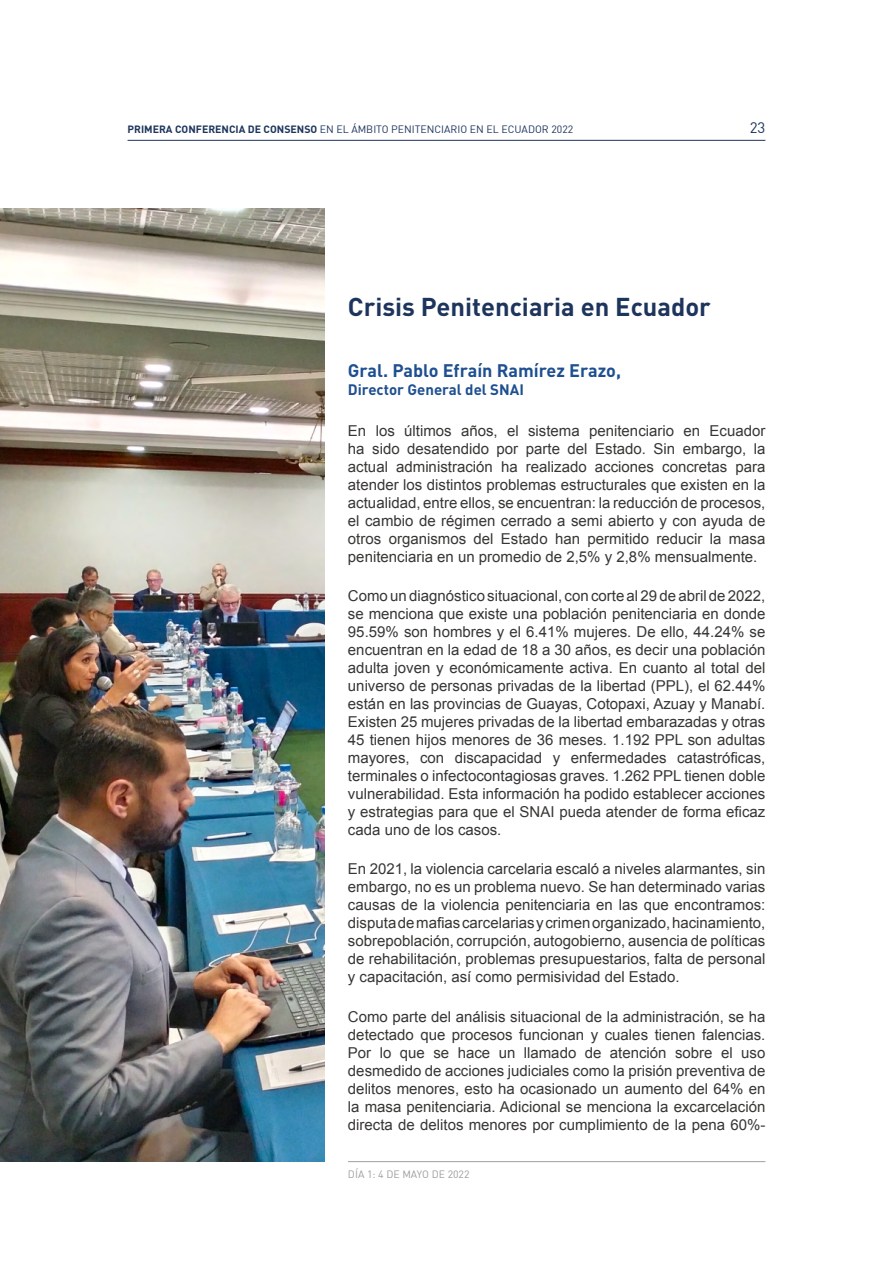
<style>
.page{position:relative;width:893px;height:1263px;background:#fff}
.page>*{position:absolute;margin:0;border:0;box-sizing:border-box;transform-origin:0 0}
.t1{font:700 25.5px "DIN";color:#1d345c}
.t2{font:700 18px "DIN";color:#1e4f90}
.t3{font:15px/18px "Arial";color:#373634;text-align:justify}
.t4{font:700 15px "DIN";color:#1e4f90}
.t5{font:15px "DIN";color:#1d345c}
.t6{font:10.5px "DIN";color:#1d345c}
.t7{font:10.5px "DIN";color:#9d9d9c}
.s1{font-weight:700}
</style>
<div class="page">
<hr style="left:128px;top:140px;width:637px;height:1px;background:#1d345c">
<hr style="left:348px;top:1161px;width:417px;height:1px;background:#a19f9f">
<img style="left:0;top:209px;width:325px;height:952px">
<p class="t6" style="left:128px;top:123px;width:447px"><span class="s1">PRIMERA CONFERENCIA DE CONSENSO</span> EN EL ÁMBITO PENITENCIARIO EN EL ECUADOR 2022</p>
<p class="t5" style="left:750px;top:118px;width:17px">23</p>
<h1 class="t1" style="left:348px;top:290px;width:364px">Crisis Penitenciaria en Ecuador</h1>
<p class="t2" style="left:348px;top:359px;width:275px">Gral. Pablo Efraín Ramírez Erazo,</p>
<p class="t4" style="left:348px;top:380px;width:177px">Director General del SNAI</p>
<p class="t3" style="left:348px;top:422px;width:419px">En los últimos años, el sistema penitenciario en Ecuador ha sido desatendido por parte del Estado. Sin embargo, la actual administración ha realizado acciones concretas para atender los distintos problemas estructurales que existen en la actualidad, entre ellos, se encuentran: la reducción de procesos, el cambio de régimen cerrado a semi abierto y con ayuda de otros organismos del Estado han permitido reducir la masa penitenciaria en un promedio de 2,5% y 2,8% mensualmente.</p>
<p class="t3" style="left:348px;top:587px;width:419px">Como un diagnóstico situacional, con corte al 29 de abril de 2022, se menciona que existe una población penitenciaria en donde 95.59% son hombres y el 6.41% mujeres. De ello, 44.24% se encuentran en la edad de 18 a 30 años, es decir una población adulta joven y económicamente activa. En cuanto al total del universo de personas privadas de la libertad (PPL), el 62.44% están en las provincias de Guayas, Cotopaxi, Azuay y Manabí.<br>Existen 25 mujeres privadas de la libertad embarazadas y otras 45 tienen hijos menores de 36 meses. 1.192 PPL son adultas mayores, con discapacidad y enfermedades catastróficas, terminales o infectocontagiosas graves. 1.262 PPL tienen doble vulnerabilidad. Esta información ha podido establecer acciones y estrategias para que el SNAI pueda atender de forma eficaz cada uno de los casos.</p>
<p class="t3" style="left:348px;top:860px;width:419px">En 2021, la violencia carcelaria escaló a niveles alarmantes, sin embargo, no es un problema nuevo. Se han determinado varias causas de la violencia penitenciaria en las que encontramos: disputa de mafias carcelarias y crimen organizado, hacinamiento, sobrepoblación, corrupción, autogobierno, ausencia de políticas de rehabilitación, problemas presupuestarios, falta de personal y capacitación, así como permisividad del Estado.</p>
<p class="t3" style="left:348px;top:1007px;width:419px">Como parte del análisis situacional de la administración, se ha detectado que procesos funcionan y cuales tienen falencias.<br>Por lo que se hace un llamado de atención sobre el uso desmedido de acciones judiciales como la prisión preventiva de delitos menores, esto ha ocasionado un aumento del 64% en la masa penitenciaria. Adicional se menciona la excarcelación directa de delitos menores por cumplimiento de la pena 60%-</p>
<p class="t7" style="left:348px;top:1167px;width:123px">DÍA 1: 4 DE MAYO DE 2022</p>
</div>
